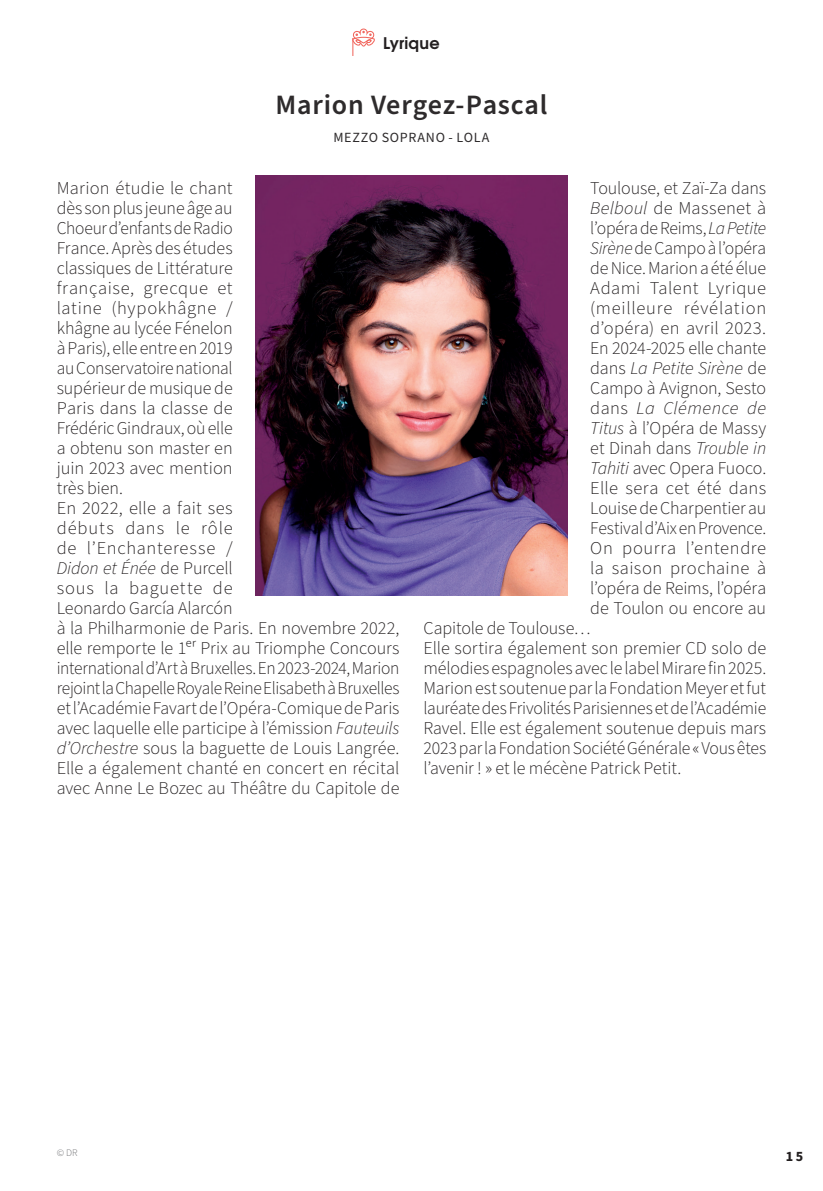
<style>
.page{position:relative;width:823px;height:1191px;background:#fff}
.page>*{position:absolute;margin:0;border:0;box-sizing:border-box;transform-origin:0 0}
.t1{font:600 28px "Source Sans Pro";letter-spacing:.025em;color:#2e2b2c}
.t2{font:300 18px/20px "Source Sans Pro";letter-spacing:-.005em;color:#231f20}
.t3{font:300 18px "Source Sans Pro";letter-spacing:.015em;color:#231f20}
.t4{font:300 18px "Source Sans Pro";letter-spacing:.025em;color:#231f20}
.t5{font:300 18px "Source Sans Pro";letter-spacing:.045em;color:#231f20}
.t6{font:italic 300 18px "Source Sans Pro";color:#231f20}
.t7{font:300 18px "Source Sans Pro";letter-spacing:.035em;color:#231f20}
.t8{font:italic 300 18px "Source Sans Pro";letter-spacing:.025em;color:#231f20}
.t9{font:700 16px "Te X Gyre Adventor";letter-spacing:.01em;color:#231f20}
.t10{font:14px "Source Sans Pro";letter-spacing:.05em;color:#2e2b2c}
.t11{font:700 14px "Source Sans Pro";color:#231f20}
.t12{font:300 10px "Source Sans Pro";color:#6c6d70}
.s1{font-style:italic}
.s2{font-style:normal}
</style>
<div class="page">
<svg style="left:352px;top:28px;width:23px;height:28px"></svg>
<img style="left:255px;top:176px;width:312px;height:419px">
<p class="t9" style="left:383px;top:29px;width:58px">Lyrique</p>
<h1 class="t1" style="left:275px;top:86px;width:273px">Marion Vergez-Pascal</h1>
<p class="t10" style="left:333px;top:128px;width:157px">MEZZO SOPRANO - LOLA</p>
<p class="t2" style="left:57px;top:179px;width:344px">Marion étudie le chant<br>dès son plus jeune âge au<br>Choeur d’enfants de Radio<br>France. Après des études<br>classiques de Littérature<br>française, grecque et<br>latine (hypokhâgne /<br>khâgne au lycée Fénelon<br>à Paris), elle entre en 2019<br>au Conservatoire national<br>supérieur de musique de<br>Paris dans la classe de<br>Frédéric Gindraux, où elle<br>a obtenu son master en<br>juin 2023 avec mention<br>très bien.<br>En 2022, elle a fait ses<br>débuts dans le rôle<br>de l’Enchanteresse /<br><span class="s1">Didon et Énée</span> de Purcell<br>sous la baguette de<br>Leonardo García Alarcón<br>à la Philharmonie de Paris. En novembre 2022, elle remporte le 1er Prix au Triomphe Concours international d’Art à Bruxelles. En 2023-2024, Marion rejoint la Chapelle Royale Reine Elisabeth à Bruxelles et l’Académie Favart de l’Opéra-Comique de Paris avec laquelle elle participe à l’émission <span class="s1">Fauteuils d’Orchestre</span> sous la baguette de Louis Langrée.<br>Elle a également chanté en concert en récital avec Anne Le Bozec au Théâtre du Capitole de</p>
<p class="t2" style="left:590px;top:179px;width:177px">Toulouse, et Zaï-Za dans</p>
<p class="t3" style="left:590px;top:196px;width:177px"><span class="s1">Belboul</span> de Massenet à</p>
<p class="t2" style="left:590px;top:219px;width:177px">l’opéra de Reims, <span class="s1">La Petite</span></p>
<p class="t2" style="left:590px;top:239px;width:177px"><span class="s1">Sirène</span> de Campo à l’opéra</p>
<p class="t2" style="left:590px;top:259px;width:177px">de Nice. Marion a été élue</p>
<p class="t4" style="left:590px;top:276px;width:177px">Adami Talent Lyrique</p>
<p class="t5" style="left:590px;top:296px;width:177px">(meilleure révélation</p>
<p class="t3" style="left:590px;top:316px;width:177px">d’opéra) en avril 2023.</p>
<p class="t2" style="left:590px;top:339px;width:177px">En 2024-2025 elle chante</p>
<p class="t6" style="left:590px;top:356px;width:177px"><span class="s2">dans</span> La Petite Sirène <span class="s2">de</span></p>
<p class="t2" style="left:590px;top:379px;width:177px">Campo à Avignon, Sesto</p>
<p class="t8" style="left:590px;top:396px;width:177px"><span class="s2">dans</span> La Clémence de</p>
<p class="t2" style="left:590px;top:419px;width:177px"><span class="s1">Titus</span> à l’Opéra de Massy</p>
<p class="t2" style="left:590px;top:439px;width:177px">et Dinah dans <span class="s1">Trouble in</span></p>
<p class="t2" style="left:590px;top:459px;width:177px"><span class="s1">Tahiti</span> avec Opera Fuoco.</p>
<p class="t3" style="left:590px;top:476px;width:177px">Elle sera cet été dans</p>
<p class="t2" style="left:590px;top:499px;width:177px">Louise de Charpentier au</p>
<p class="t2" style="left:590px;top:519px;width:177px">Festival d’Aix en Provence.</p>
<p class="t7" style="left:590px;top:536px;width:177px">On pourra l’entendre</p>
<p class="t4" style="left:590px;top:556px;width:177px">la saison prochaine à</p>
<p class="t2" style="left:590px;top:579px;width:177px">l’opéra de Reims, l’opéra</p>
<p class="t2" style="left:590px;top:599px;width:177px">de Toulon ou encore au</p>
<p class="t2" style="left:423px;top:619px;width:169px">Capitole de Toulouse…</p>
<p class="t2" style="left:423px;top:639px;width:344px">Elle sortira également son premier CD solo de</p>
<p class="t2" style="left:423px;top:659px;width:344px">mélodies espagnoles avec le label Mirare fin 2025.</p>
<p class="t2" style="left:423px;top:679px;width:344px">Marion est soutenue par la Fondation Meyer et fut</p>
<p class="t2" style="left:423px;top:699px;width:344px">lauréate des Frivolités Parisiennes et de l’Académie</p>
<p class="t2" style="left:423px;top:719px;width:344px">Ravel. Elle est également soutenue depuis mars</p>
<p class="t2" style="left:423px;top:739px;width:344px">2023 par la Fondation Société Générale «Vous êtes</p>
<p class="t2" style="left:423px;top:759px;width:259px">l’avenir ! » et le mécène Patrick Petit.</p>
<p class="t12" style="left:57px;top:1145px;width:22px">© DR</p>
<p class="t11" style="left:785px;top:1146px;width:19px">15</p>
</div>
